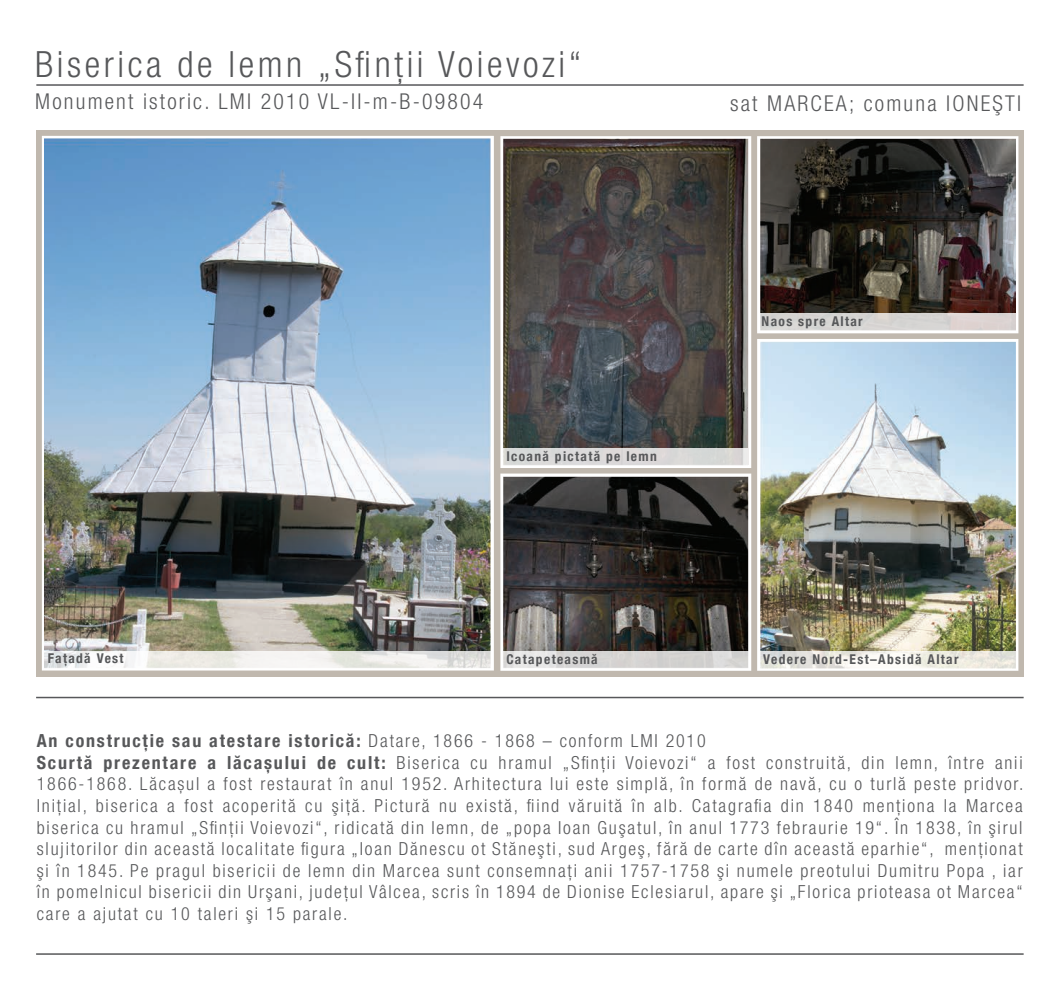
<style>
.page{position:relative;width:1060px;height:992px;background:#fff}
.page>*{position:absolute;margin:0;border:0;box-sizing:border-box;transform-origin:0 0}
.t1{font:300 condensed 36.15px "Helvetica Neue LT Com";letter-spacing:.1em;color:#57585a}
.t2{font:300 condensed 21.9px "Helvetica Neue LT Com";letter-spacing:.1em;color:#57585a}
.t3{font:300 condensed 18px/21.6px "Helvetica Neue LT Com";letter-spacing:.1em;color:#57585a}
.t4{font:700 condensed 13.5px "Helvetica Neue LT Com";letter-spacing:.1em;color:#57585a}
.s1{font-weight:700}
</style>
<div class="page">
<hr style="left:36px;top:84px;width:988px;height:2px;background:#57585a">
<hr style="left:36px;top:697px;width:988px;height:1px;background:#57585a">
<img style="left:45px;top:130px;width:970px;height:569px">
<svg style="left:45px;top:651px;width:446px;height:16px;fill:#efedeb"></svg>
<div style="left:503px;top:448px;width:245px;height:17px;background:#dad9d8"></div>
<svg style="left:503px;top:651px;width:246px;height:17px;background:#d9d8d7"></svg>
<svg style="left:760px;top:651px;width:255px;height:17px"></svg>
<div style="left:760px;top:313px;width:256px;height:17px;background:#d7d4d2"></div>
<hr style="left:36px;top:953px;width:988px;height:2px;background:#57585a">
<h1 class="t1" style="left:35px;top:43px;width:548px">Biserica de lemn „Sfinții Voievozi“</h1>
<p class="t2" style="left:35px;top:89px;width:449px">Monument istoric. LMI 2010 VL-II-m-B-09804</p>
<p class="t2" style="left:730px;top:91px;width:292px">sat MARCEA; comuna IONEŞTI</p>
<p class="t4" style="left:48px;top:651px;width:77px">Fațadă Vest</p>
<p class="t4" style="left:506px;top:448px;width:152px">Icoană pictată pe lemn</p>
<p class="t4" style="left:762px;top:313px;width:103px">Naos spre Altar</p>
<p class="t4" style="left:506px;top:651px;width:93px">Catapeteasmă</p>
<p class="t4" style="left:763px;top:651px;width:197px">Vedere Nord-Est–Absidă Altar</p>
<p class="t3" style="left:37px;top:730px;width:988px"><span class="s1">An construcție sau atestare istorică:</span> Datare, 1866 - 1868 – conform LMI 2010<br><span class="s1">Scurtă prezentare a lăcașului de cult:</span> Biserica cu hramul „Sfinții Voievozi“ a fost construită, din lemn, între anii 1866-1868. Lăcașul a fost restaurat în anul 1952. Arhitectura lui este simplă, în formă de navă, cu o turlă peste pridvor.<br>Iniţial, biserica a fost acoperită cu şiţă. Pictură nu există, fiind văruită în alb. Catagrafia din 1840 menţiona la Marcea biserica cu hramul „Sfinţii Voievozi“, ridicată din lemn, de „popa Ioan Guşatul, în anul 1773 febraurie 19“. În 1838, în şirul slujitorilor din această localitate figura „Ioan Dănescu ot Stăneşti, sud Argeş, fără de carte dîn această eparhie“, menţionat şi în 1845. Pe pragul bisericii de lemn din Marcea sunt consemnaţi anii 1757-1758 şi numele preotului Dumitru Popa , iar în pomelnicul bisericii din Urşani, judeţul Vâlcea, scris în 1894 de Dionise Eclesiarul, apare şi „Florica prioteasa ot Marcea“ care a ajutat cu 10 taleri şi 15 parale.</p>
</div>
